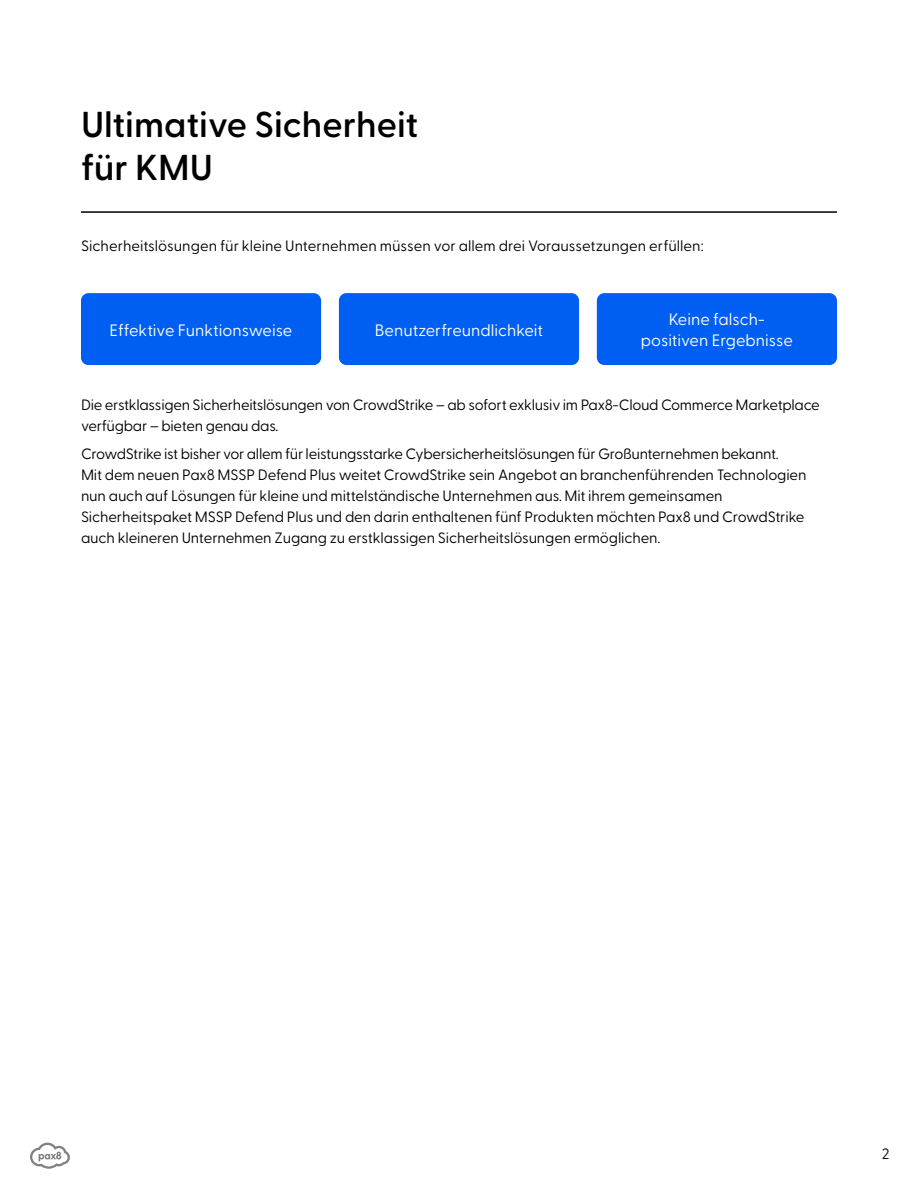
<style>
.page{position:relative;width:918px;height:1188px;background:#fff}
.page>*{position:absolute;margin:0;border:0;box-sizing:border-box;transform-origin:0 0}
.t1{font:600 36px/43.2px "Greycliff CF";color:#000}
.t2{font:16.5px/21px "Greycliff CF";color:#fff;text-align:center}
.t3{font:15px/21px "Greycliff CF";letter-spacing:-.01em;color:#000}
</style>
<div class="page">
<hr style="left:81px;top:211px;width:756px;height:2px;background:#000">
<svg style="left:30px;top:1143px;width:40px;height:26px"></svg>
<div style="left:81px;top:293px;width:240px;height:72px;background:#005ff3;border-radius:8px"></div>
<div style="left:339px;top:293px;width:240px;height:72px;background:#005ff3;border-radius:8px"></div>
<div style="left:597px;top:293px;width:240px;height:72px;background:#005ff3;border-radius:8px"></div>
<h1 class="t1" style="left:81px;top:100px;width:339px">Ultimative Sicherheit für KMU</h1>
<p class="t3" style="left:81px;top:235px;width:624px">Sicherheitslösungen für kleine Unternehmen müssen vor allem drei Voraussetzungen erfüllen:</p>
<p class="t2" style="left:110px;top:318px;width:184px">Effektive Funktionsweise</p>
<p class="t2" style="left:375px;top:318px;width:170px">Benutzerfreundlichkeit</p>
<p class="t2" style="left:641px;top:308px;width:153px">Keine falsch&shy;positiven Ergebnisse</p>
<p class="t3" style="left:81px;top:393px;width:740px">Die erstklassigen Sicherheitslösungen von CrowdStrike – ab sofort exklusiv im Pax8-Cloud Commerce Marketplace verfügbar – bieten genau das.</p>
<p class="t3" style="left:81px;top:442px;width:727px">CrowdStrike ist bisher vor allem für leistungsstarke Cybersicherheitslösungen für Großunternehmen bekannt.<br>Mit dem neuen Pax8 MSSP Defend Plus weitet CrowdStrike sein Angebot an branchenführenden Technologien nun auch auf Lösungen für kleine und mittelständische Unternehmen aus. Mit ihrem gemeinsamen Sicherheitspaket MSSP Defend Plus und den darin enthaltenen fünf Produkten möchten Pax8 und CrowdStrike auch kleineren Unternehmen Zugang zu erstklassigen Sicherheitslösungen ermöglichen.</p>
<p class="t3" style="left:882px;top:1142px;width:9px">2</p>
</div>
